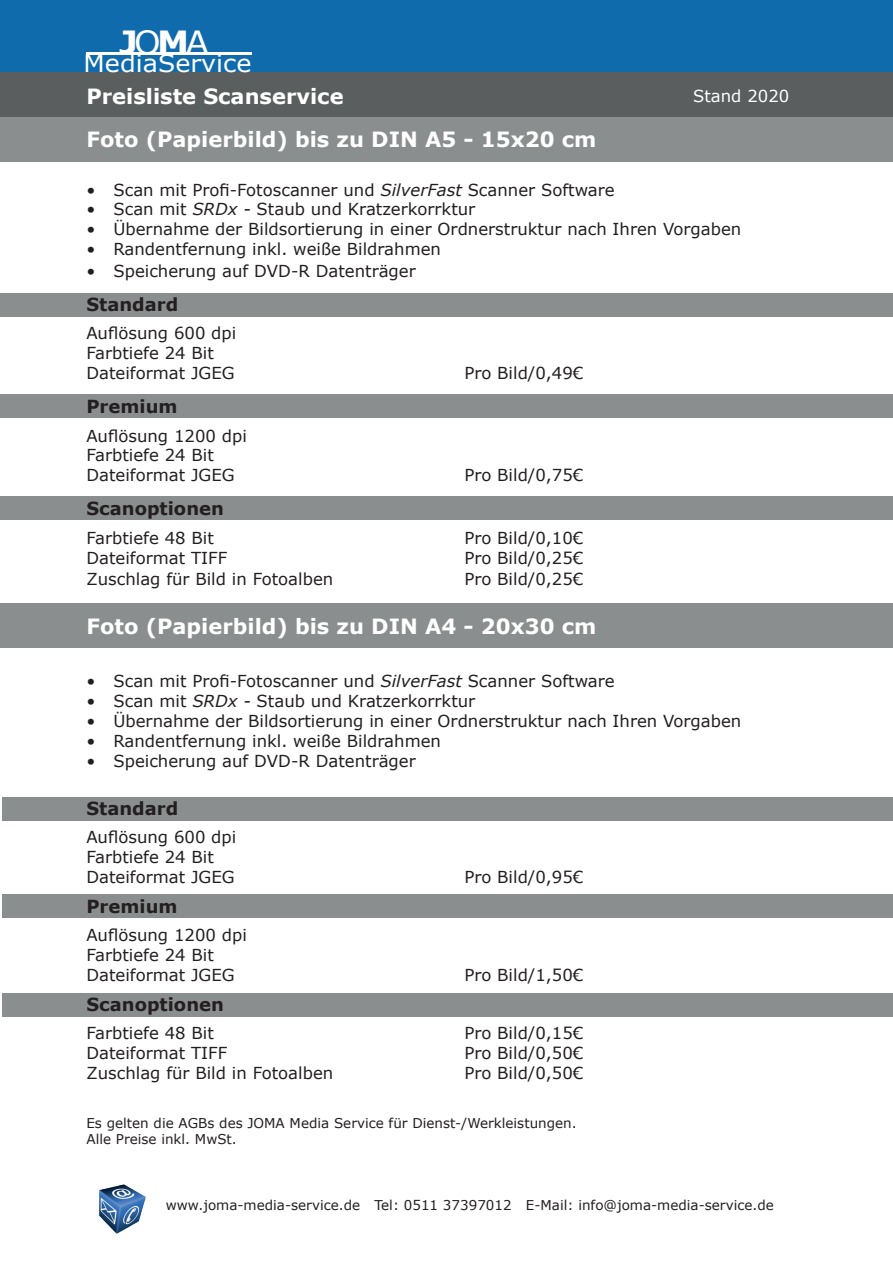
<style>
.page{position:relative;width:893px;height:1263px;background:#fff}
.page>*{position:absolute;margin:0;border:0;box-sizing:border-box;transform-origin:0 0}
.t1{font:700 31.95px "Verdana";color:#fff;scale:1.06 1}
.t2{font:24px "Verdana";color:#fff;scale:1.06 1}
.t3{font:700 21px/42.2px "Verdana";color:#fff}
.t4{font:700 18px "Verdana";color:#231f20}
.t5{font:16.5px/19.8px "Verdana";color:#231f20}
.t6{font:16.5px "Verdana";color:#fff}
.t7{font:13.5px/16.2px "Verdana";color:#231f20}
.s1{font-weight:400}
.s2{font-style:italic}
</style>
<div class="page">
<div style="left:2px;top:993px;width:891px;height:24px;background:#8b8e8f"></div>
<div style="left:2px;top:894px;width:891px;height:24px;background:#8b8e8f"></div>
<div style="left:2px;top:797px;width:891px;height:23px;background:#8b8e8f"></div>
<div style="left:0;top:497px;width:893px;height:23px;background:#8b8e8f"></div>
<div style="left:0;top:394px;width:893px;height:24px;background:#8b8e8f"></div>
<div style="left:0;top:293px;width:893px;height:24px;background:#8b8e8f"></div>
<img style="left:99px;top:1184px;width:47px;height:50px">
<div style="left:0;top:0;width:893px;height:72px;background:#106bad"></div>
<div style="left:0;top:72px;width:893px;height:45px;background:#5a5e5f"></div>
<div style="left:0;top:117px;width:893px;height:45px;background:#8b8e8f"></div>
<hr style="left:86px;top:53px;width:166px;height:2px;background:#fff">
<div style="left:0;top:603px;width:893px;height:44px;background:#8b8e8f"></div>
<h1 class="t1" style="left:119px;top:20px;width:86px">J<span class="s1">O</span>M<span class="s1">A</span></h1>
<h2 class="t2" style="left:84px;top:47px;width:160px">Media Service</h2>
<p class="t3" style="left:86px;top:75px;width:511px">Preisliste Scanservice<br>Foto (Papierbild) bis zu DIN A5 - 15x20 cm</p>
<p class="t6" style="left:693px;top:85px;width:98px">Stand 2020</p>
<p class="t5" style="left:86px;top:179px;width:530px">• Scan mit Profi-Fotoscanner und <span class="s2">SilverFast</span> Scanner Software</p>
<p class="t5" style="left:86px;top:199px;width:390px">• Scan mit <span class="s2">SRDx -</span> Staub und Kratzerkorrktur</p>
<p class="t5" style="left:86px;top:219px;width:656px">• Übernahme der Bildsortierung in einer Ordnerstruktur nach Ihren Vorgaben</p>
<p class="t5" style="left:86px;top:239px;width:356px">• Randentfernung inkl. weiße Bildrahmen</p>
<p class="t5" style="left:86px;top:260px;width:331px">• Speicherung auf DVD-R Datenträger</p>
<p class="t4" style="left:86px;top:292px;width:93px">Standard</p>
<p class="t5" style="left:86px;top:323px;width:151px">Auflösung 600 dpi<br>Farbtiefe 24 Bit<br>Dateiformat JGEG</p>
<p class="t5" style="left:464px;top:363px;width:120px">Pro Bild/0,49€</p>
<p class="t4" style="left:86px;top:394px;width:93px">Premium</p>
<p class="t5" style="left:86px;top:425px;width:162px">Auflösung 1200 dpi<br>Farbtiefe 24 Bit<br>Dateiformat JGEG</p>
<p class="t5" style="left:464px;top:465px;width:120px">Pro Bild/0,75€</p>
<p class="t4" style="left:86px;top:496px;width:139px">Scanoptionen</p>
<p class="t5" style="left:86px;top:528px;width:129px">Farbtiefe 48 Bit</p>
<p class="t5" style="left:464px;top:528px;width:120px">Pro Bild/0,10€</p>
<p class="t5" style="left:86px;top:547px;width:142px">Dateiformat TIFF</p>
<p class="t5" style="left:464px;top:547px;width:120px">Pro Bild/0,25€</p>
<p class="t5" style="left:86px;top:569px;width:248px">Zuschlag für Bild in Fotoalben</p>
<p class="t5" style="left:464px;top:569px;width:120px">Pro Bild/0,25€</p>
<p class="t3" style="left:86px;top:605px;width:511px">Foto (Papierbild) bis zu DIN A4 - 20x30 cm</p>
<p class="t5" style="left:86px;top:671px;width:530px">• Scan mit Profi-Fotoscanner und <span class="s2">SilverFast</span> Scanner Software</p>
<p class="t5" style="left:86px;top:691px;width:390px">• Scan mit <span class="s2">SRDx -</span> Staub und Kratzerkorrktur</p>
<p class="t5" style="left:86px;top:711px;width:656px">• Übernahme der Bildsortierung in einer Ordnerstruktur nach Ihren Vorgaben</p>
<p class="t5" style="left:86px;top:731px;width:356px">• Randentfernung inkl. weiße Bildrahmen</p>
<p class="t5" style="left:86px;top:750px;width:331px">• Speicherung auf DVD-R Datenträger</p>
<p class="t4" style="left:86px;top:796px;width:93px">Standard</p>
<p class="t5" style="left:86px;top:827px;width:151px">Auflösung 600 dpi<br>Farbtiefe 24 Bit<br>Dateiformat JGEG</p>
<p class="t4" style="left:86px;top:894px;width:93px">Premium</p>
<p class="t5" style="left:86px;top:925px;width:162px">Auflösung 1200 dpi<br>Farbtiefe 24 Bit<br>Dateiformat JGEG</p>
<p class="t5" style="left:464px;top:867px;width:120px">Pro Bild/0,95€</p>
<p class="t5" style="left:464px;top:965px;width:120px">Pro Bild/1,50€</p>
<p class="t4" style="left:86px;top:992px;width:139px">Scanoptionen</p>
<p class="t5" style="left:86px;top:1023px;width:129px">Farbtiefe 48 Bit</p>
<p class="t5" style="left:464px;top:1023px;width:120px">Pro Bild/0,15€</p>
<p class="t5" style="left:86px;top:1043px;width:142px">Dateiformat TIFF</p>
<p class="t5" style="left:464px;top:1043px;width:120px">Pro Bild/0,50€</p>
<p class="t5" style="left:86px;top:1063px;width:248px">Zuschlag für Bild in Fotoalben</p>
<p class="t5" style="left:464px;top:1063px;width:120px">Pro Bild/0,50€</p>
<p class="t7" style="left:86px;top:1114px;width:492px">Es gelten die AGBs des JOMA Media Service für Dienst-/Werkleistungen.<br>Alle Preise inkl. MwSt.</p>
<p class="t7" style="left:166px;top:1197px;width:609px">www.joma-media-service.de Tel: 0511 37397012 E-Mail: info@joma-media-service.de</p>
</div>
